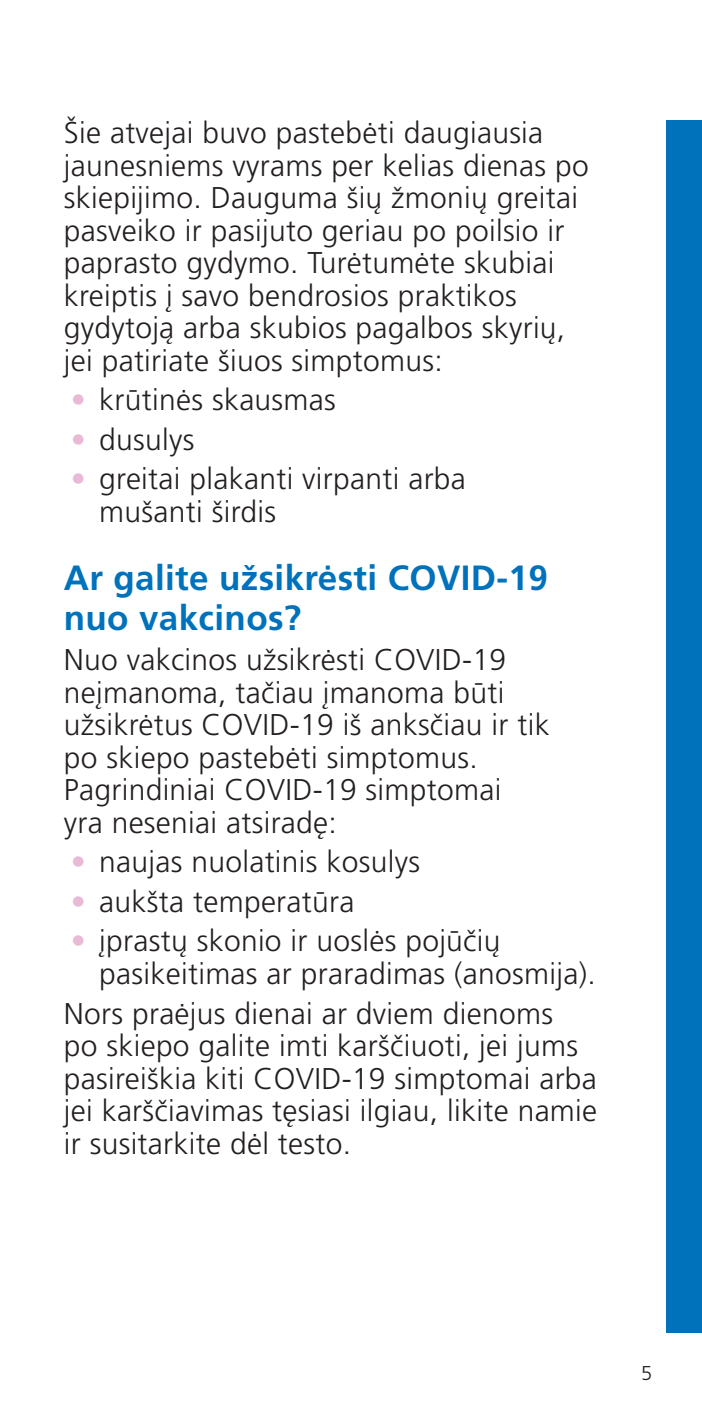
<style>
.page{position:relative;width:702px;height:1418px;background:#fff}
.page>*{position:absolute;margin:0;border:0;box-sizing:border-box;transform-origin:0 0}
.Header_NEW{font:700 35px/40px "Frutiger LT Pro";letter-spacing:.01em;color:#0072bc}
.Body_Copy{font:300 30px/32.5px "Frutiger LT Pro";letter-spacing:.01em;color:#231f20}
.t1{font:300 20px "Frutiger LT Pro";color:#231f20}
.s1{color:#eab9d5}
</style>
<div class="page">
<div style="left:666px;top:120px;width:36px;height:1212px;background:#0072bc"></div>
<p class="Body_Copy" style="left:64px;top:117px;width:526px">Šie atvejai buvo pastebėti daugiausia jaunesniems vyrams per kelias dienas po skiepijimo. Dauguma šių žmonių greitai pasveiko ir pasijuto geriau po poilsio ir paprasto gydymo. Turėtumėte skubiai kreiptis į savo bendrosios praktikos gydytoją arba skubios pagalbos skyrių, jei patiriate šiuos simptomus:</p>
<p class="Body_Copy" style="left:71px;top:384px;width:266px"><span class="s1">•</span> krūtinės skausmas</p>
<p class="Body_Copy" style="left:71px;top:423px;width:125px"><span class="s1">•</span> dusulys</p>
<p class="Body_Copy" style="left:99px;top:463px;width:368px;text-indent:-28px"><span class="s1">•</span> greitai plakanti virpanti arba mušanti širdis</p>
<p class="Header_NEW" style="left:64px;top:558px;width:485px">Ar galite užsikrėsti COVID-19 nuo vakcinos?</p>
<p class="Body_Copy" style="left:64px;top:643px;width:487px">Nuo vakcinos užsikrėsti COVID-19 neįmanoma, tačiau įmanoma būti užsikrėtus COVID-19 iš anksčiau ir tik po skiepo pastebėti simptomus.<br>Pagrindiniai COVID-19 simptomai<br>yra neseniai atsiradę:</p>
<p class="Body_Copy" style="left:71px;top:845px;width:350px"><span class="s1">•</span> naujas nuolatinis kosulys</p>
<p class="Body_Copy" style="left:71px;top:885px;width:285px"><span class="s1">•</span> aukšta temperatūra</p>
<p class="Body_Copy" style="left:99px;top:924px;width:498px;text-indent:-28px"><span class="s1">•</span> įprastų skonio ir uoslės pojūčių pasikeitimas ar praradimas (anosmija).</p>
<p class="Body_Copy" style="left:64px;top:997px;width:535px">Nors praėjus dienai ar dviem dienoms<br>po skiepo galite imti karščiuoti, jei jums pasireiškia kiti COVID-19 simptomai arba jei karščiavimas tęsiasi ilgiau, likite namie ir susitarkite dėl testo.</p>
<p class="t1" style="left:641px;top:1361px;width:13px">5</p>
</div>
